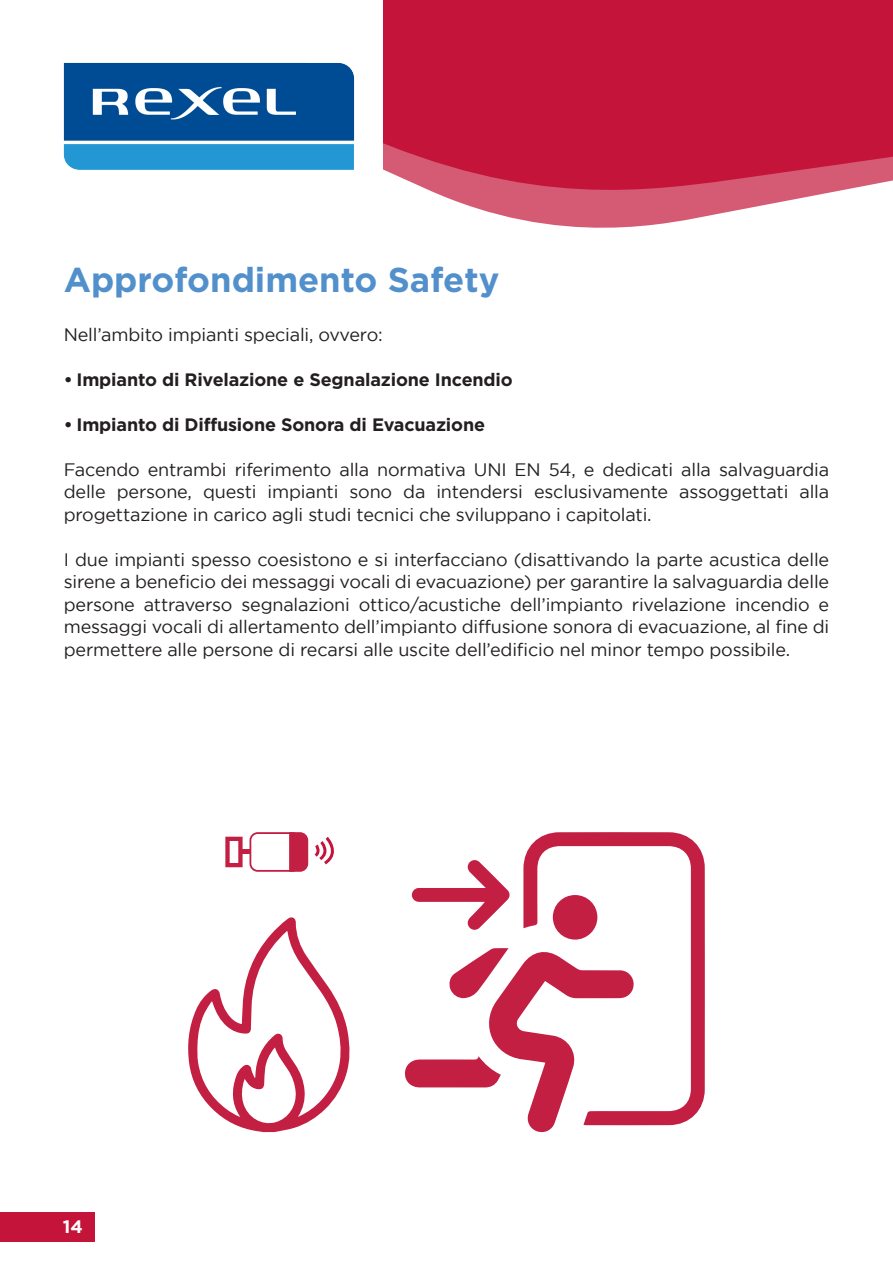
<style>
.page{position:relative;width:893px;height:1263px;background:#fff}
.page>*{position:absolute;margin:0;border:0;box-sizing:border-box;transform-origin:0 0}
.t1{font:700 34.5px "Gotham";color:#5290cc}
.t2{font:18px/22.5px "Gotham";letter-spacing:-.01em;color:#231f20;text-align:justify}
.t3{font:700 18px "Gotham";letter-spacing:-.01em;color:#231f20}
.t4{font:700 18px "Gotham";color:#fff}
</style>
<div class="page">
<svg style="left:486px;top:211px;width:247px;height:17px;fill:#d55a74"></svg>
<svg style="left:383px;top:0;width:509px;height:211px;background:#c82648"></svg>
<img style="left:63px;top:62px;width:292px;height:108px">
<svg style="left:892px;top:0;width:1px;height:181px"></svg>
<div style="left:0;top:1212px;width:94px;height:30px;background:#c41439"></div>
<svg style="left:523px;top:832px;width:182px;height:293px"></svg>
<svg style="left:412px;top:860px;width:98px;height:70px"></svg>
<div style="left:553px;top:895px;width:44px;height:45px;background:#c31f43;border-radius:50%"></div>
<svg style="left:405px;top:948px;width:229px;height:185px"></svg>
<svg style="left:188px;top:917px;width:162px;height:215px"></svg>
<svg style="left:225px;top:832px;width:109px;height:40px"></svg>
<p class="t1" style="left:64px;top:260px;width:437px">Approfondimento Safety</p>
<p class="t2" style="left:64px;top:323px;width:320px">Nell’ambito impianti speciali, ovvero:</p>
<p class="t3" style="left:64px;top:369px;width:450px">• Impianto di Rivelazione e Segnalazione Incendio</p>
<p class="t3" style="left:64px;top:414px;width:423px">• Impianto di Diffusione Sonora di Evacuazione</p>
<p class="t2" style="left:64px;top:458px;width:767px">Facendo entrambi riferimento alla normativa UNI EN 54, e dedicati alla salvaguardia delle persone, questi impianti sono da intendersi esclusivamente assoggettati alla progettazione in carico agli studi tecnici che sviluppano i capitolati.</p>
<p class="t2" style="left:64px;top:548px;width:767px">I due impianti spesso coesistono e si interfacciano (disattivando la parte acustica delle sirene a beneficio dei messaggi vocali di evacuazione) per garantire la salvaguardia delle persone attraverso segnalazioni ottico/acustiche dell’impianto rivelazione incendio e messaggi vocali di allertamento dell’impianto diffusione sonora di evacuazione, al fine di permettere alle persone di recarsi alle uscite dell’edificio nel minor tempo possibile.</p>
<p class="t4" style="left:63px;top:1216px;width:21px">14</p>
</div>
